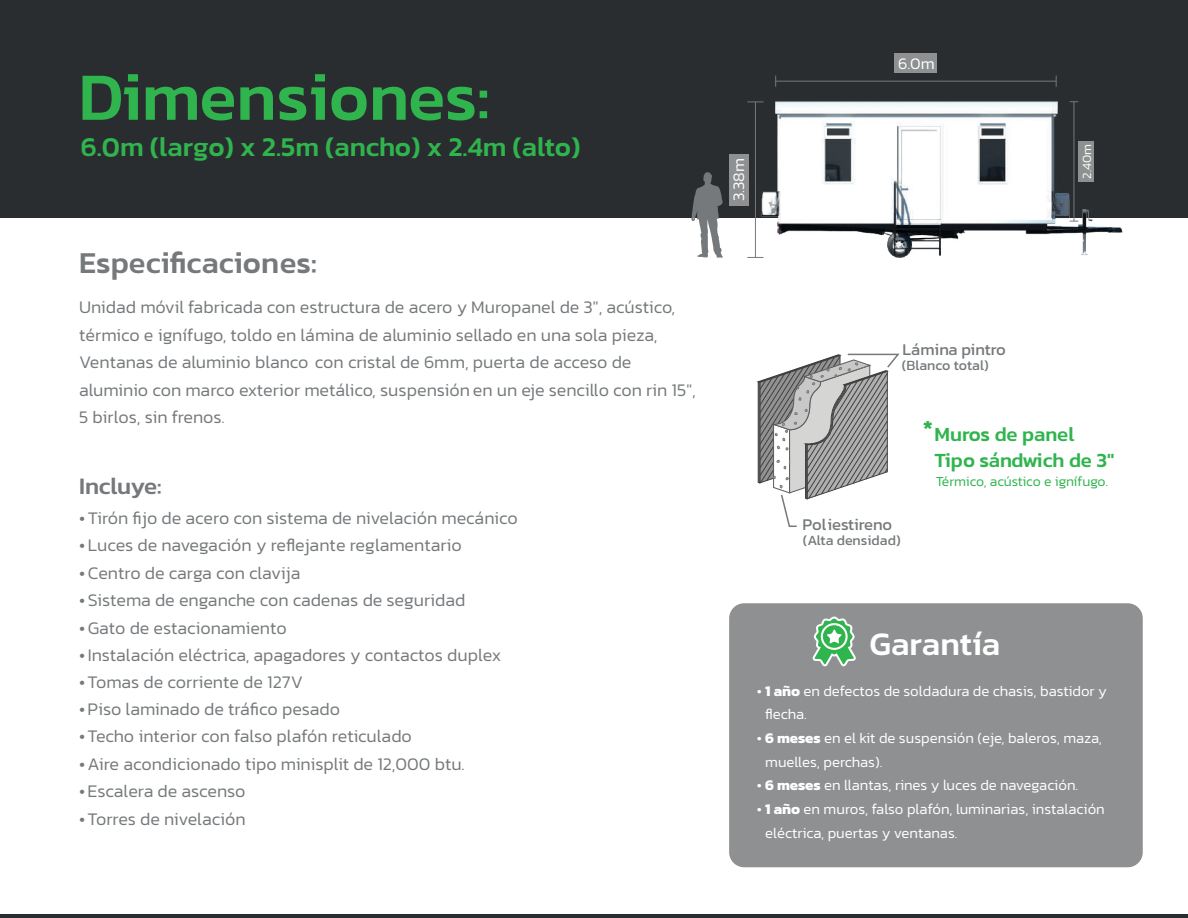
<style>
.page{position:relative;width:1188px;height:918px;background:#292d2f}
.page>*{position:absolute;margin:0;border:0;box-sizing:border-box;transform-origin:0 0}
.t1{font:500 68.4px "Kanit";color:#30b44e}
.t2{font:500 33.3px "Kanit";color:#fff}
.t3{font:500 30.75px "Kanit";color:#75797b}
.t4{font:500 27.6px "Kanit";color:#30b44e}
.t5{font:500 24px "Kanit";letter-spacing:-.02em;color:#75797b}
.t6{font:600 23.25px "Kanit";color:#30b44e}
.t7{font:500 20.4px/26px "Kanit";letter-spacing:-.005em;color:#30b44e}
.t8{font:300 18px/27.5px "Kanit";color:#75797b}
.t9{font:16.65px "Kanit";color:#75797b}
.t10{font:300 16.35px "Kanit";color:#fff}
.t11{font:300 15px/23.7px "Kanit";color:#fff}
.t12{font:14.25px "Kanit";color:#75797b}
.t13{font:300 14.1px "Kanit";color:#30b44e}
.t14{font:300 12.75px "Kanit";color:#fff}
.s1{font-weight:700}
</style>
<div class="page">
<div style="left:0;top:218px;width:1188px;height:696px;background:#fff"></div>
<svg style="left:757px;top:353px;width:143px;height:174px"></svg>
<div style="left:729px;top:603px;width:414px;height:264px;background:#8e9091;border-radius:15px"></div>
<svg style="left:813px;top:617px;width:43px;height:50px"></svg>
<img style="left:747px;top:69px;width:376px;height:189px">
<svg style="left:691px;top:172px;width:32px;height:86px"></svg>
<hr style="left:755px;top:102px;width:1px;height:155px;background:#75797b">
<svg style="left:747px;top:257px;width:17px;height:1px"></svg>
<svg style="left:747px;top:101px;width:17px;height:1px"></svg>
<hr style="left:776px;top:81px;width:280px;height:1px;background:#75797b">
<div style="left:895px;top:54px;width:42px;height:19px;background:#8e9091"></div>
<div style="left:1079px;top:141px;width:15px;height:41px;background:#8e9091"></div>
<div style="left:729px;top:154px;width:20px;height:52px;background:#8e9091"></div>
<h1 class="t1" style="left:79px;top:45px;width:413px">Dimensiones:</h1>
<h3 class="t4" style="left:81px;top:126px;width:501px">6.0m (largo) x 2.5m (ancho) x 2.4m (alto)</h3>
<h3 class="t3" style="left:79px;top:240px;width:239px">Especificaciones:</h3>
<p class="t8" style="left:79px;top:293px;width:618px">Unidad móvil fabricada con estructura de acero y Muropanel de 3", acústico, térmico e ignífugo, toldo en lámina de aluminio sellado en una sola pieza, Ventanas de aluminio blanco con cristal de 6mm, puerta de acceso de aluminio con marco exterior metálico, suspensión en un eje sencillo con rin 15", 5 birlos, sin frenos.</p>
<h3 class="t5" style="left:79px;top:468px;width:84px">Incluye:</h3>
<p class="t8" style="left:79px;top:504px;width:440px">•Tirón fijo de acero con sistema de nivelación mecánico</p>
<p class="t8" style="left:79px;top:531px;width:384px">• Luces de navegación y reflejante reglamentario</p>
<p class="t8" style="left:79px;top:559px;width:223px">•Centro de carga con clavija</p>
<p class="t8" style="left:79px;top:586px;width:388px">•Sistema de enganche con cadenas de seguridad</p>
<p class="t8" style="left:79px;top:614px;width:209px">•Gato de estacionamiento</p>
<p class="t8" style="left:79px;top:641px;width:424px">•Instalación eléctrica, apagadores y contactos duplex</p>
<p class="t8" style="left:79px;top:668px;width:225px">•Tomas de corriente de 127V</p>
<p class="t8" style="left:79px;top:695px;width:262px">•Piso laminado de tráfico pesado</p>
<p class="t8" style="left:79px;top:722px;width:334px">•Techo interior con falso plafón reticulado</p>
<p class="t8" style="left:79px;top:750px;width:387px">•Aire acondicionado tipo minisplit de 12,000 btu.</p>
<p class="t8" style="left:79px;top:777px;width:168px">•Escalera de ascenso</p>
<p class="t8" style="left:79px;top:805px;width:168px">•Torres de nivelación</p>
<p class="t10" style="left:727px;top:201px;width:45px;rotate:-90deg">3.38m</p>
<p class="t10" style="left:898px;top:52px;width:38px">6.0m</p>
<p class="t14" style="left:1078px;top:179px;width:36px;rotate:-90deg">2.40m</p>
<p class="t9" style="left:902px;top:338px;width:105px">Lámina pintro</p>
<p class="t12" style="left:902px;top:355px;width:88px">(Blanco total)</p>
<p class="t6" style="left:923px;top:410px;width:12px">*</p>
<p class="t7" style="left:934px;top:421px;width:181px">Muros de panel<br>Tipo sándwich de 3"</p>
<p class="t9" style="left:802px;top:512px;width:91px">Poliestireno</p>
<p class="t12" style="left:803px;top:530px;width:99px">(Alta densidad)</p>
<p class="t13" style="left:936px;top:472px;width:174px">Térmico, acústico e ignífugo.</p>
<h2 class="t2" style="left:870px;top:618px;width:132px">Garantía</h2>
<p class="t11" style="left:765px;top:679px;width:343px;text-indent:-9px">• <span class="s1">1 año</span> en defectos de soldadura de chasis, bastidor y flecha.</p>
<p class="t11" style="left:765px;top:726px;width:338px;text-indent:-9px">• <span class="s1">6 meses</span> en el kit de suspensión (eje, baleros, maza, muelles, perchas).</p>
<p class="t11" style="left:757px;top:773px;width:323px">• <span class="s1">6 meses</span> en llantas, rines y luces de navegación.</p>
<p class="t11" style="left:765px;top:797px;width:341px;text-indent:-9px">• <span class="s1">1 año</span> en muros, falso plafón, luminarias, instalación eléctrica, puertas y ventanas.</p>
</div>
